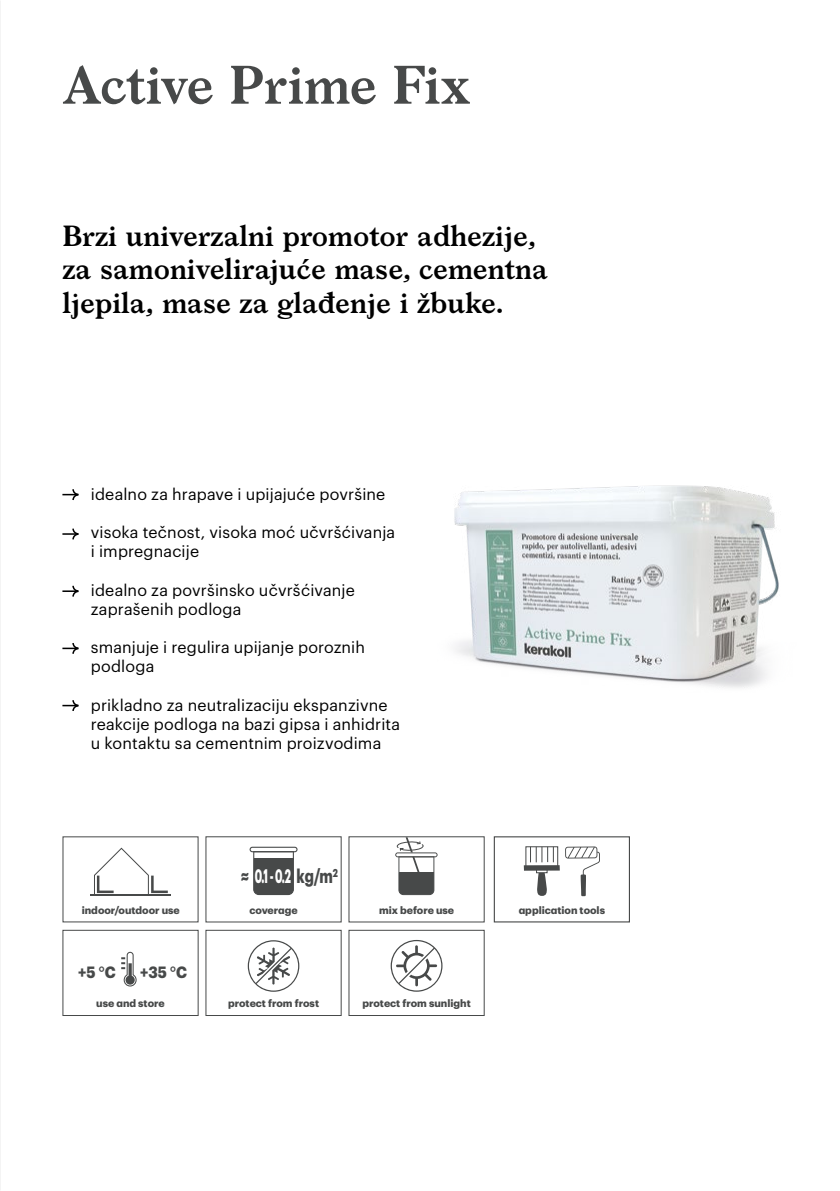
<style>
.page{position:relative;width:840px;height:1191px;background:#fff}
.page>*{position:absolute;margin:0;border:0;box-sizing:border-box;transform-origin:0 0}
.t1{font:600 52px "Larish Neue";letter-spacing:-.005em;color:#474949}
.t2{font:600 28px/33.6px "Larish Neue";color:#000}
.t3{font:700 19.2px "Graphik";color:#fff;scale:.53 1}
.t4{font:16px/19.2px "Graphik";letter-spacing:.01em;color:#000}
.t5{font:700 16px "Graphik";color:#474949;scale:.9 1}
.t6{font:700 10.4px "Graphik";color:#474949}
.s1{color:#474949}
</style>
<div class="page">
<img style="left:454px;top:485px;width:325px;height:203px">
<svg style="left:62px;top:489px;width:17px;height:12px"></svg>
<svg style="left:62px;top:528px;width:17px;height:12px"></svg>
<svg style="left:62px;top:585px;width:17px;height:12px"></svg>
<svg style="left:62px;top:643px;width:17px;height:11px"></svg>
<img style="left:0;top:0;width:1px;height:1191px">
<svg style="left:62px;top:700px;width:17px;height:11px"></svg>
<svg style="left:94px;top:847px;width:74px;height:48px"></svg>
<hr style="left:90px;top:895px;width:81px;height:1px;background:#474949">
<div style="left:205px;top:836px;width:136px;height:86px;border:1px solid #474949"></div>
<svg style="left:249px;top:846px;width:48px;height:6px"></svg>
<svg style="left:253px;top:851px;width:41px;height:44px;background:#5f6161"></svg>
<hr style="left:253px;top:858px;width:40px;height:1px;background:#474949">
<svg style="left:395px;top:852px;width:42px;height:5px"></svg>
<svg style="left:397px;top:836px;width:37px;height:59px"></svg>
<div style="left:493px;top:836px;width:136px;height:86px;border:1px solid #474949"></div>
<svg style="left:565px;top:846px;width:34px;height:50px"></svg>
<svg style="left:536px;top:873px;width:10px;height:23px"></svg>
<hr style="left:536px;top:868px;width:11px;height:4px;background:#878989">
<div style="left:536px;top:868px;width:11px;height:5px;border:1px solid #474949"></div>
<div style="left:525px;top:846px;width:33px;height:22px;border:1px solid #474949"></div>
<svg style="left:530px;top:846px;width:23px;height:16px"></svg>
<div style="left:523px;top:865px;width:36px;height:5px;background:#474949"></div>
<div style="left:62px;top:929px;width:136px;height:87px;border:1px solid #474949"></div>
<svg style="left:121px;top:951px;width:16px;height:36px"></svg>
<div style="left:205px;top:929px;width:136px;height:87px;border:1px solid #474949"></div>
<svg style="left:247px;top:940px;width:52px;height:51px"></svg>
<div style="left:348px;top:929px;width:136px;height:87px;border:1px solid #474949"></div>
<svg style="left:390px;top:940px;width:52px;height:51px"></svg>
<h1 class="t1" style="left:62px;top:45px;width:409px">Active Prime Fix</h1>
<h2 class="t2" style="left:62px;top:216px;width:486px">Brzi univerzalni promotor adhezije, za samonivelirajuće mase, cementna ljepila, mase za glađenje i žbuke.</h2>
<p class="t4" style="left:91px;top:483px;width:296px">idealno za hrapave i upijajuće površine</p>
<p class="t4" style="left:91px;top:521px;width:306px">visoka tečnost, visoka moć učvršćivanja i impregnacije</p>
<p class="t4" style="left:91px;top:579px;width:265px">idealno za površinsko učvršćivanje zaprašenih podloga</p>
<p class="t4" style="left:91px;top:636px;width:275px">smanjuje i regulira upijanje poroznih podloga</p>
<p class="t4" style="left:91px;top:694px;width:310px">prikladno za neutralizaciju ekspanzivne reakcije podloga na bazi gipsa i anhidrita u kontaktu sa cementnim proizvodima</p>
<p class="t3" style="left:241px;top:861px;width:185px"><span class="s1">≈</span> 0.1 - 0.2 <span class="s1">kg/m</span><sup>2</sup></p>
<p class="t6" style="left:82px;top:901px;width:100px">indoor/outdoor use</p>
<p class="t6" style="left:249px;top:901px;width:50px">coverage</p>
<p class="t5" style="left:78px;top:960px;width:43px">+5 °C</p>
<p class="t5" style="left:140px;top:960px;width:54px">+35 °C</p>
<p class="t6" style="left:379px;top:901px;width:76px">mix before use</p>
<p class="t6" style="left:518px;top:901px;width:88px">application tools</p>
<p class="t6" style="left:96px;top:995px;width:70px">use and store</p>
<p class="t6" style="left:228px;top:995px;width:92px">protect from frost</p>
<p class="t6" style="left:362px;top:995px;width:110px">protect from sunlight</p>
</div>
